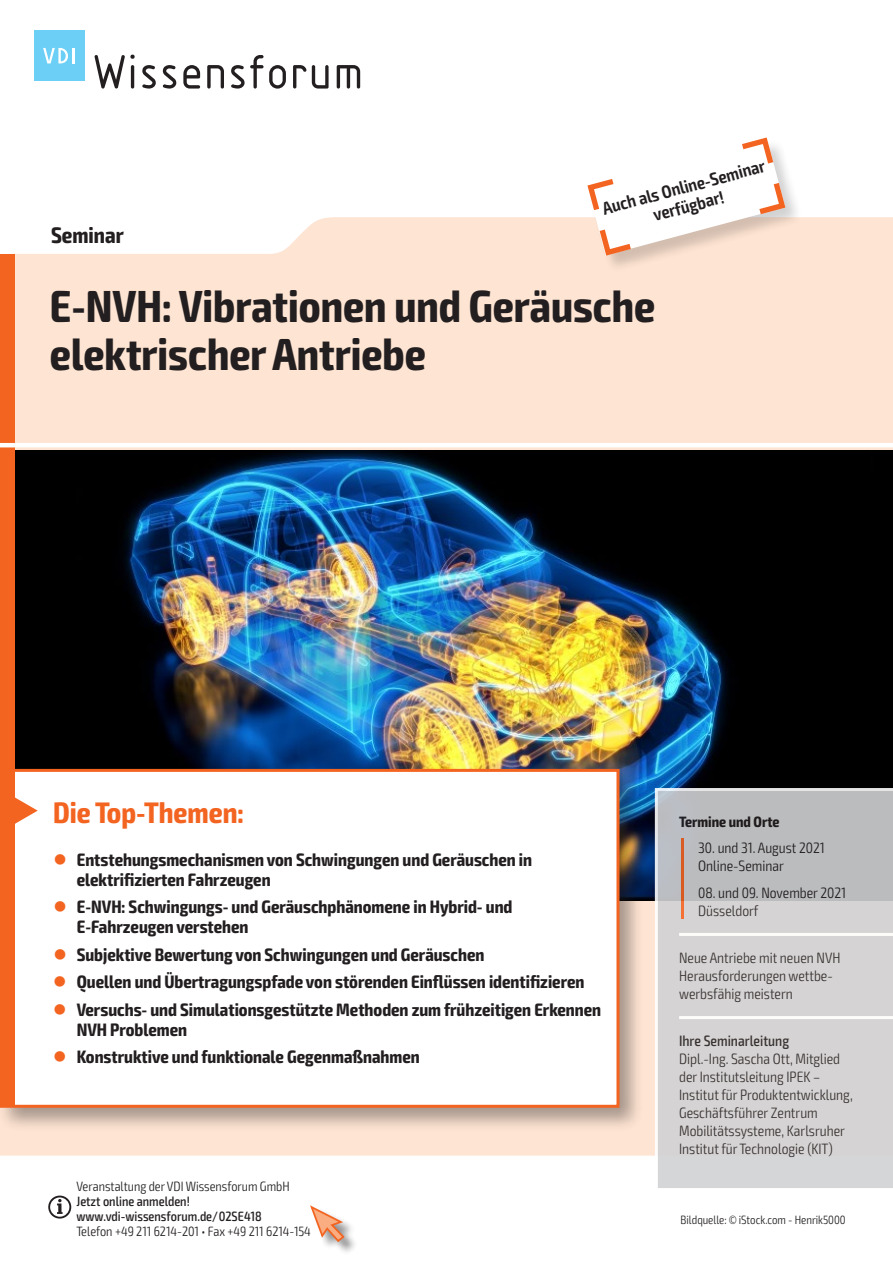
<style>
.page{position:relative;width:893px;height:1263px;background:#fff}
.page>*{position:absolute;margin:0;border:0;box-sizing:border-box;transform-origin:0 0}
.t1{font:700 condensed 45px/48px "Exo 2";color:#231f20}
.t2{font:700 condensed 29.7px "Exo 2";color:#f36421}
.t3{font:700 condensed 22.5px "Exo 2";color:#231f20}
.t4{font:700 condensed 18px/19.5px "Exo 2";color:#231f20}
.t5{font:600 condensed 18px/19.5px "Exo 2";color:#231f20;text-align:center}
.t6{font:300 condensed 15px/18px "Exo 2";color:#231f20}
.t7{font:500 condensed 15px "Exo 2";color:#231f20}
.t8{font:700 condensed 15px "Exo 2";color:#231f20}
.t9{font:300 condensed 13.5px "Exo 2";color:#231f20}
.t10{font:500 condensed 13.5px/15px "Exo 2";color:#231f20}
.t11{font:300 condensed 12px "Exo 2";color:#231f20}
.s1{color:#f36421}
</style>
<div class="page">
<div style="left:0;top:217px;width:893px;height:938px;background:#fee4d2"></div>
<img style="left:14px;top:450px;width:879px;height:451px">
<div style="left:0;top:765px;width:644px;height:367px;background:#231f20;opacity:.4"></div>
<div style="left:2px;top:770px;width:616px;height:336px;background:#fff"></div>
<div style="left:3px;top:772px;width:11px;height:333px;background:#f36421"></div>
<div style="left:0;top:769px;width:619px;height:339px;border:3px solid #f36421"></div>
<svg style="left:14px;top:796px;width:24px;height:29px"></svg>
<div style="left:0;top:254px;width:14px;height:519px;background:#f36421"></div>
<div style="left:311px;top:1206px;width:47px;height:49px;background:#231f20;opacity:.5"></div>
<svg style="left:310px;top:1205px;width:36px;height:38px"></svg>
<hr style="left:0;top:443px;width:893px;height:4px;background:#fff">
<svg style="left:655px;top:788px;width:238px;height:400px;background:#cfcdce"></svg>
<svg style="left:48px;top:1195px;width:23px;height:23px"></svg>
<svg style="left:94px;top:54px;width:41px;height:35px"></svg>
<svg style="left:142px;top:65px;width:14px;height:24px"></svg>
<svg style="left:163px;top:65px;width:13px;height:24px"></svg>
<svg style="left:183px;top:65px;width:17px;height:24px"></svg>
<svg style="left:207px;top:65px;width:17px;height:24px"></svg>
<svg style="left:231px;top:55px;width:55px;height:34px"></svg>
<svg style="left:293px;top:65px;width:36px;height:24px"></svg>
<svg style="left:337px;top:65px;width:23px;height:24px"></svg>
<div style="left:34px;top:30px;width:50px;height:51px;background:#6bcff6"></div>
<svg style="left:43px;top:48px;width:31px;height:15px"></svg>
<div style="left:587px;top:138px;width:215px;height:135px;background:#231f20;opacity:.2"></div>
<svg style="left:587px;top:137px;width:198px;height:119px"></svg>
<p class="t3" style="left:51px;top:221px;width:74px">Seminar</p>
<p class="t5" style="left:600px;top:200px;width:169px;rotate:-15deg">Auch als Online-Seminar verfügbar!</p>
<h1 class="t1" style="left:50px;top:283px;width:607px">E-NVH: Vibrationen und Geräusche elektrischer Antriebe</h1>
<h2 class="t2" style="left:53px;top:794px;width:192px">Die Top-Themen:</h2>
<p class="t4" style="left:77px;top:850px;width:457px;text-indent:-23px"><span class="s1">●</span> Entstehungsmechanismen von Schwingungen und Geräuschen in elektrifizierten Fahrzeugen</p>
<p class="t4" style="left:77px;top:898px;width:437px;text-indent:-23px"><span class="s1">●</span> E-NVH: Schwingungs- und Geräuschphänomene in Hybrid- und<br>E-Fahrzeugen verstehen</p>
<p class="t4" style="left:53px;top:945px;width:433px"><span class="s1">●</span> Subjektive Bewertung von Schwingungen und Geräuschen</p>
<p class="t4" style="left:53px;top:973px;width:533px"><span class="s1">●</span> Quellen und Übertragungspfade von störenden Einflüssen identifizieren</p>
<p class="t4" style="left:77px;top:1000px;width:526px;text-indent:-23px"><span class="s1">●</span> Versuchs- und Simulationsgestützte Methoden zum frühzeitigen Erkennen<br>NVH Problemen</p>
<p class="t4" style="left:53px;top:1048px;width:368px"><span class="s1">●</span> Konstruktive und funktionale Gegenmaßnahmen</p>
<p class="t9" style="left:77px;top:1178px;width:215px">Veranstaltung der VDI Wissensforum GmbH</p>
<p class="t10" style="left:77px;top:1194px;width:187px">Jetzt online anmelden! www.vdi-wissensforum.de/02SE418</p>
<p class="t9" style="left:77px;top:1223px;width:236px">Telefon +49 211 6214-201 • Fax +49 211 6214-154</p>
<p class="t8" style="left:679px;top:813px;width:102px">Termine und Orte</p>
<p class="t6" style="left:698px;top:839px;width:128px">30. und 31. August 2021<br>Online-Seminar</p>
<p class="t6" style="left:698px;top:884px;width:149px">08. und 09. November 2021<br>Düsseldorf</p>
<p class="t6" style="left:679px;top:949px;width:163px">Neue Antriebe mit neuen NVH<br>Herausforderungen wettbe&shy;werbsfähig meistern</p>
<p class="t7" style="left:679px;top:1032px;width:112px">Ihre Seminarleitung</p>
<p class="t6" style="left:679px;top:1050px;width:175px">Dipl.-Ing. Sascha Ott, Mitglied der Institutsleitung IPEK –<br>Institut für Produktentwicklung,<br>Geschäftsführer Zentrum<br>Mobilitätssysteme, Karlsruher<br>Institut für Technologie (KIT)</p>
<p class="t11" style="left:681px;top:1212px;width:167px">Bildquelle: © iStock.com - Henrik5000</p>
</div>
